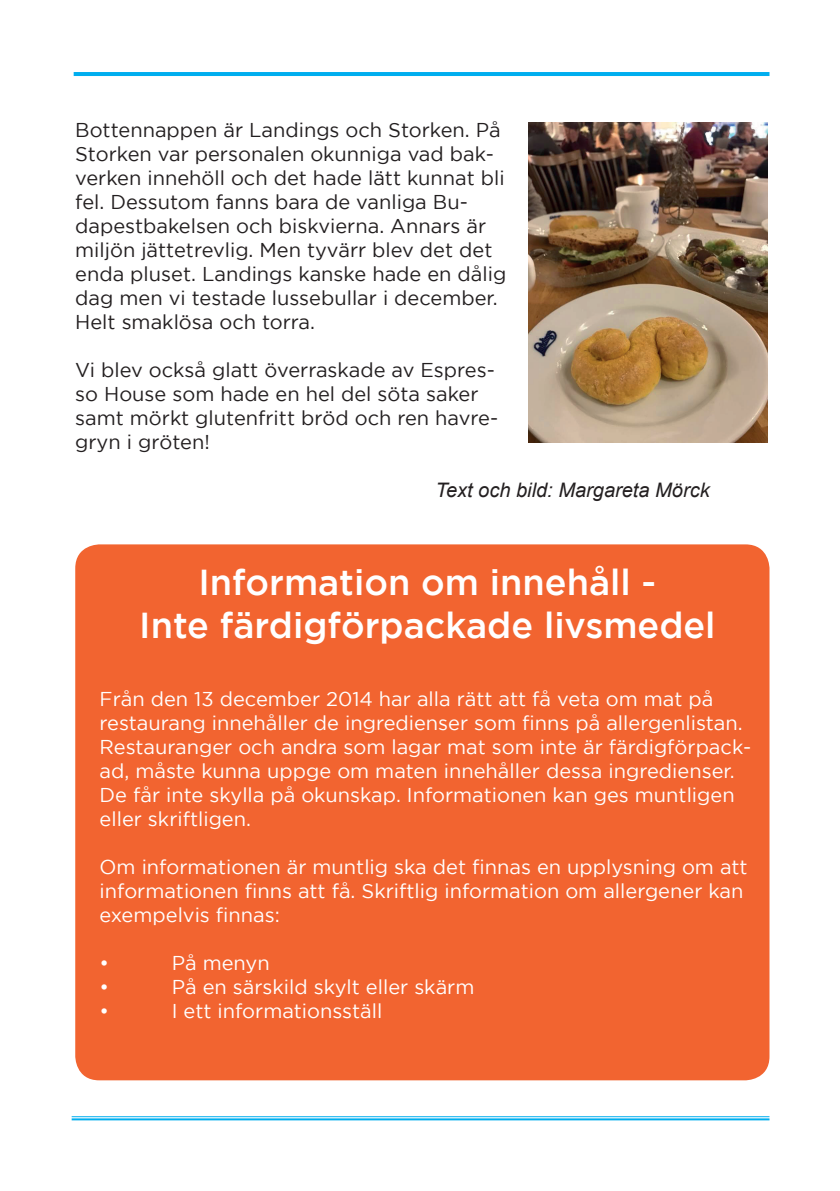
<style>
.page{position:relative;width:840px;height:1191px;background:#fff}
.page>*{position:absolute;margin:0;border:0;box-sizing:border-box;transform-origin:0 0}
.t1{font:500 36px/43.2px "Gotham";color:#fff;text-align:center}
.t2{font:20px/24px "Gotham";color:#fff}
.t3{font:20px/24px "Gotham";color:#231f20}
.t4{font:italic 20px "Arial";color:#231f20}
</style>
<div class="page">
<hr style="left:74px;top:72px;width:695px;height:4px;background:#00aeef">
<hr style="left:72px;top:1116px;width:697px;height:1px;background:#00aeef">
<hr style="left:72px;top:1118px;width:697px;height:2px;background:#00aeef">
<div style="left:75px;top:544px;width:694px;height:536px;background:#f26430;border-radius:24px"></div>
<img style="left:528px;top:123px;width:239px;height:319px">
<p class="t3" style="left:75px;top:118px;width:432px">Bottennappen är Landings och Storken. På Storken var personalen okunniga vad bak&shy;verken innehöll och det hade lätt kunnat bli fel. Dessutom fanns bara de vanliga Bu&shy;dapestbakelsen och biskvierna. Annars är miljön jättetrevlig. Men tyvärr blev det det enda pluset. Landings kanske hade en dålig dag men vi testade lussebullar i december.<br>Helt smaklösa och torra.</p>
<p class="t3" style="left:75px;top:358px;width:424px">Vi blev också glatt överraskade av Espres&shy;so House som hade en hel del söta saker samt mörkt glutenfritt bröd och ren havre&shy;gryn i gröten!</p>
<p class="t4" style="left:435px;top:477px;width:275px">Text och bild: Margareta Mörck</p>
<h1 class="t1" style="left:139px;top:560px;width:577px">Information om innehåll -<br>Inte färdigförpackade livsmedel</h1>
<p class="t2" style="left:100px;top:686px;width:652px">Från den 13 december 2014 har alla rätt att få veta om mat på restaurang innehåller de ingredienser som finns på allergenlistan.<br>Restauranger och andra som lagar mat som inte är färdigförpack&shy;ad, måste kunna uppge om maten innehåller dessa ingredienser.<br>De får inte skylla på okunskap. Informationen kan ges muntligen eller skriftligen.</p>
<p class="t2" style="left:100px;top:854px;width:649px">Om informationen är muntlig ska det finnas en upplysning om att informationen finns att få. Skriftlig information om allergener kan exempelvis finnas:</p>
<p class="t2" style="left:100px;top:950px;width:11px">•</p>
<p class="t2" style="left:172px;top:950px;width:99px">På menyn</p>
<p class="t2" style="left:100px;top:974px;width:11px">•</p>
<p class="t2" style="left:172px;top:974px;width:304px">På en särskild skylt eller skärm</p>
<p class="t2" style="left:100px;top:998px;width:11px">•</p>
<p class="t2" style="left:172px;top:998px;width:212px">I ett informationsställ</p>
</div>
